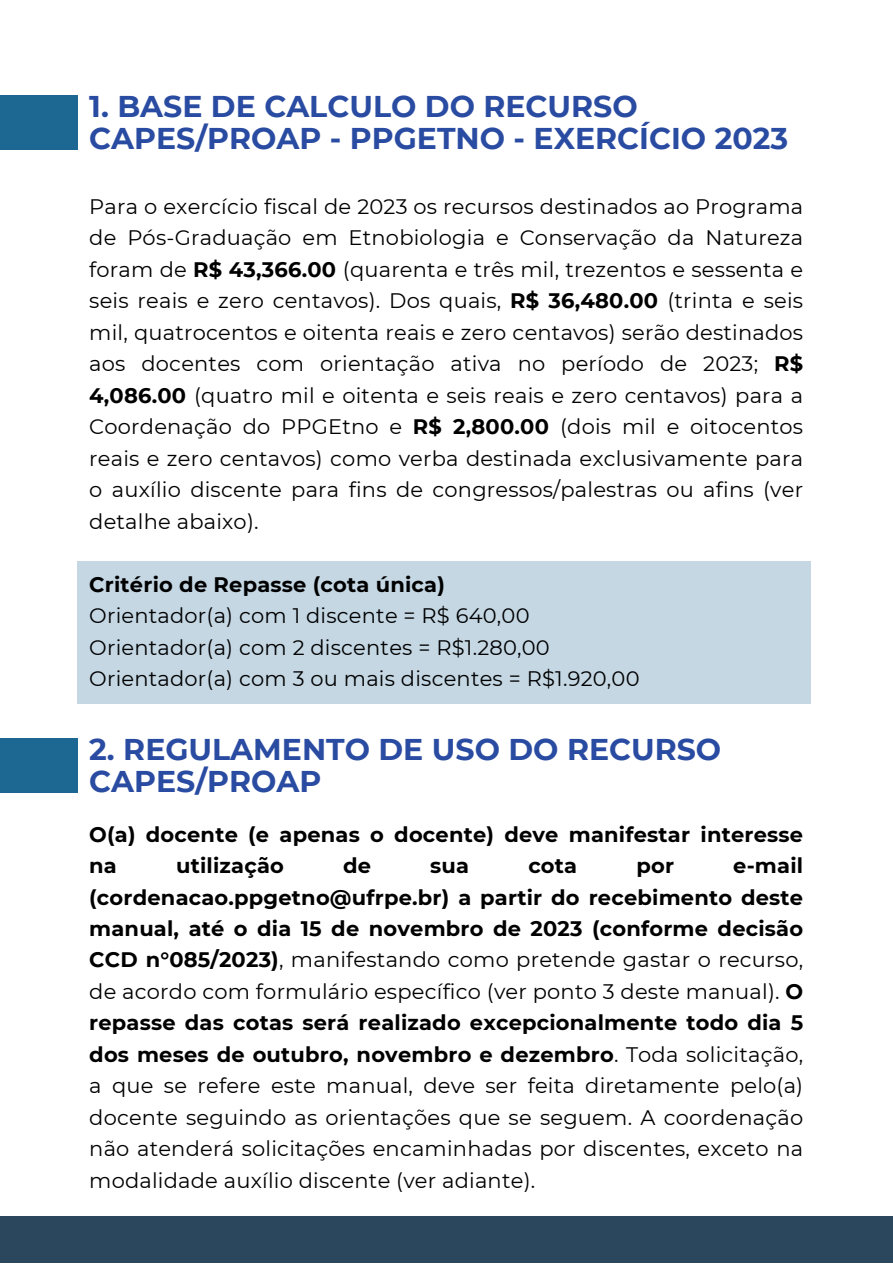
<style>
.page{position:relative;width:893px;height:1264px;background:#fff}
.page>*{position:absolute;margin:0;border:0;box-sizing:border-box;transform-origin:0 0}
.t1{font:700 30px/31.5px "Montserrat";color:#294ba1}
.t2{font:21px/31.5px "Montserrat";letter-spacing:.01em;color:#000001;text-align:justify}
.t3{font:700 21px/31.5px "Montserrat";letter-spacing:.01em;color:#000001}
.s1{font-weight:700}
</style>
<div class="page">
<div style="left:77px;top:561px;width:734px;height:142px;background:#c4d7e3"></div>
<div style="left:0;top:1216px;width:892px;height:46px;background:#2b475e"></div>
<div style="left:0;top:96px;width:77px;height:54px;background:#1c6893"></div>
<div style="left:0;top:738px;width:77px;height:55px;background:#1c6893"></div>
<p class="t1" style="left:89px;top:91px;width:700px">1. BASE DE CALCULO DO RECURSO<br>CAPES/PROAP - PPGETNO - EXERCÍCIO 2023</p>
<p class="t2" style="left:89px;top:191px;width:715px">Para o exercício fiscal de 2023 os recursos destinados ao Programa de Pós-Graduação em Etnobiologia e Conservação da Natureza foram de <span class="s1">R$ 43,366.00</span> (quarenta e três mil, trezentos e sessenta e seis reais e zero centavos). Dos quais, <span class="s1">R$ 36,480.00</span> (trinta e seis mil, quatrocentos e oitenta reais e zero centavos) serão destinados aos docentes com orientação ativa no período de 2023; <span class="s1">R$ 4,086.00</span> (quatro mil e oitenta e seis reais e zero centavos) para a Coordenação do PPGEtno e <span class="s1">R$ 2,800.00</span> (dois mil e oitocentos reais e zero centavos) como verba destinada exclusivamente para o auxílio discente para fins de congressos/palestras ou afins (ver detalhe abaixo).</p>
<p class="t3" style="left:89px;top:568px;width:357px">Critério de Repasse (cota única)</p>
<p class="t2" style="left:89px;top:600px;width:442px">Orientador(a) com 1 discente = R$ 640,00</p>
<p class="t2" style="left:89px;top:631px;width:462px">Orientador(a) com 2 discentes = R$1.280,00</p>
<p class="t2" style="left:89px;top:663px;width:552px">Orientador(a) com 3 ou mais discentes = R$1.920,00</p>
<p class="t1" style="left:89px;top:733px;width:633px">2. REGULAMENTO DE USO DO RECURSO<br>CAPES/PROAP</p>
<p class="t3" style="left:89px;top:818px;width:715px">O(a) docente (e apenas o docente) deve manifestar interesse na</p>
<p class="t2" style="left:89px;top:849px;width:715px;text-indent:644px"><span class="s1">e-mail (cordenacao.ppgetno@ufrpe.br) a partir do recebimento deste manual, até o dia 15 de novembro de 2023 (conforme decisão CCD n°085/2023)</span>, manifestando como pretende gastar o recurso, de acordo com formulário específico (ver ponto 3 deste manual). <span class="s1">O repasse das cotas será realizado excepcionalmente todo dia 5 dos meses de outubro, novembro e dezembro</span>. Toda solicitação, a que se refere este manual, deve ser feita diretamente pelo(a) docente seguindo as orientações que se seguem. A coordenação não atenderá solicitações encaminhadas por discentes, exceto na modalidade auxílio discente (ver adiante).</p>
<p class="t3" style="left:176px;top:849px;width:109px">utilização</p>
<p class="t3" style="left:343px;top:849px;width:29px">de</p>
<p class="t3" style="left:430px;top:849px;width:40px">sua</p>
<p class="t3" style="left:528px;top:849px;width:50px">cota</p>
<p class="t3" style="left:636px;top:849px;width:39px">por</p>
</div>
